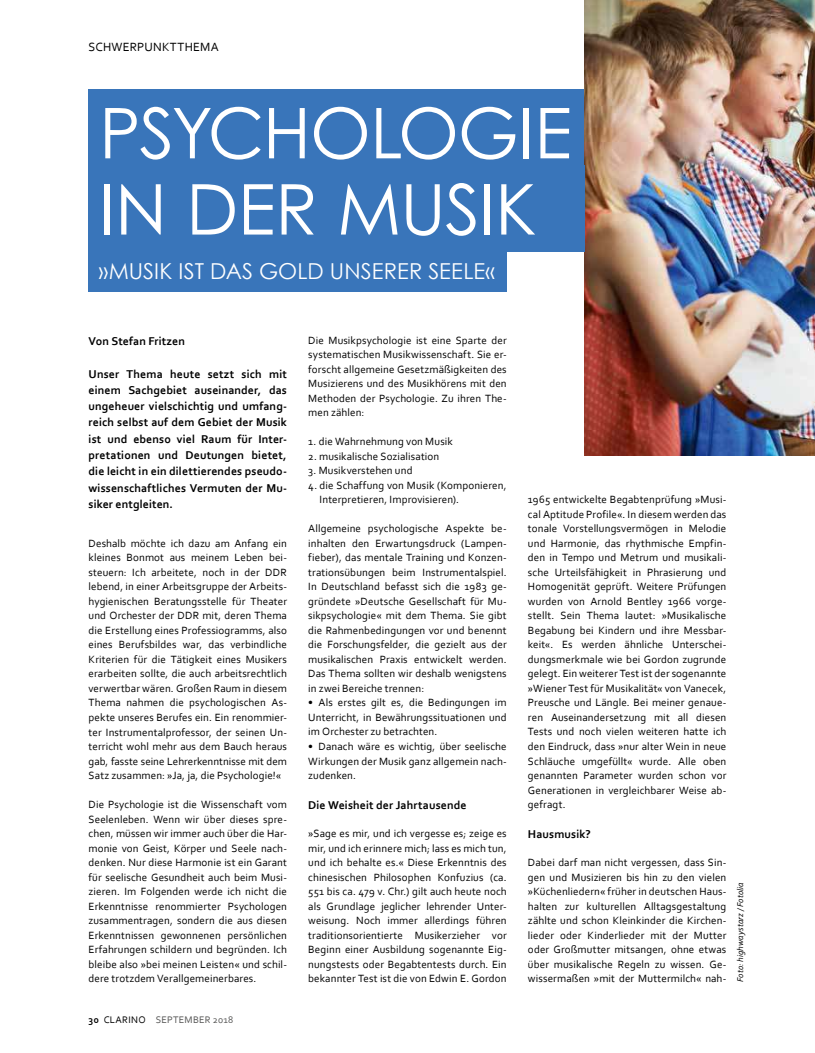
<style>
.page{position:relative;width:815px;height:1053px;background:#fff}
.page>*{position:absolute;margin:0;border:0;box-sizing:border-box;transform-origin:0 0}
.t1{font:70px "Century Gothic";letter-spacing:-.01em;color:#fff}
.t2{font:22px "Century Gothic";letter-spacing:.005em;color:#fff}
.t3{font:12.5px "Corbel Clarino";letter-spacing:.02em;color:#000}
.t4{font:11.88px/16.2px "Corbel Clarino Bold";letter-spacing:.01em;color:#000;text-align:justify}
.t5{font:11px/14.5px "Corbel Clarino";letter-spacing:.01em;color:#000;text-align:justify}
.t6{font:10px "Corbel Clarino";letter-spacing:.025em;color:#565655}
.t7{font:8.75px "Corbel Clarino Italic";letter-spacing:.015em;color:#000}
.s1{font-family:"Corbel Clarino Bold";color:#000}
.s2{color:#000}
</style>
<div class="page">
<div style="left:89px;top:89px;width:496px;height:86px;background:#3975ba"></div>
<div style="left:89px;top:250px;width:418px;height:41px;background:#3975ba"></div>
<img style="left:585px;top:0;width:230px;height:455px">
<div style="left:89px;top:165px;width:496px;height:87px;background:#3975ba"></div>
<p class="t3" style="left:89px;top:41px;width:132px">SCHWERPUNKTTHEMA</p>
<h1 class="t1" style="left:99px;top:93px;width:474px">PSYCHOLOGIE</h1>
<h1 class="t1" style="left:99px;top:169px;width:439px">IN DER MUSIK</h1>
<h2 class="t2" style="left:99px;top:258px;width:397px">»MUSIK IST DAS GOLD UNSERER SEELE«</h2>
<p class="t4" style="left:89px;top:333px;width:98px">Von Stefan Fritzen</p>
<p class="t4" style="left:89px;top:366px;width:200px">Unser Thema heute setzt sich mit einem Sachgebiet auseinander, das ungeheuer vielschichtig und umfang&shy;reich selbst auf dem Gebiet der Musik ist und ebenso viel Raum für Inter&shy;pretationen und Deutungen bietet, die leicht in ein dilettierendes pseudo&shy;wissenschaftliches Vermuten der Mu&shy;siker entgleiten.</p>
<p class="t5" style="left:89px;top:536px;width:200px">Deshalb möchte ich dazu am Anfang ein kleines Bonmot aus meinem Leben bei&shy;steuern: Ich arbeitete, noch in der DDR lebend, in einer Arbeitsgruppe der Arbeits&shy;hygienischen Beratungsstelle für Theater und Orchester der DDR mit, deren Thema die Erstellung eines Professiogramms, also eines Berufsbildes war, das verbindliche Kriterien für die Tätigkeit eines Musikers erarbeiten sollte, die auch arbeitsrechtlich verwertbar wären. Großen Raum in diesem Thema nahmen die psychologischen As&shy;pekte unseres Berufes ein. Ein renommier&shy;ter Instrumentalprofessor, der seinen Un&shy;ter richt wohl mehr aus dem Bauch heraus gab, fasste seine Lehrerkenntnisse mit dem Satz zusammen: »Ja, ja, die Psychologie!«</p>
<p class="t5" style="left:89px;top:797px;width:200px">Die Psychologie ist die Wissenschaft vom Seelenleben. Wenn wir über dieses spre&shy;chen, müssen wir immer auch über die Har&shy;monie von Geist, Körper und Seele nach&shy;denken. Nur diese Harmonie ist ein Garant für seelische Gesundheit auch beim Musi&shy;zieren. Im Folgenden werde ich nicht die Erkenntnisse renommierter Psychologen zusammentragen, sondern die aus diesen Erkenntnissen gewonnenen persönlichen Erfahrungen schildern und begründen. Ich bleibe also »bei meinen Leisten« und schil&shy;dere trotzdem Verallgemeinerbares.</p>
<p class="t6" style="left:89px;top:1015px;width:146px"><span class="s1">30</span> <span class="s2">CLARINO</span> SEPTEMBER 2018</p>
<p class="t5" style="left:308px;top:333px;width:200px">Die Musikpsychologie ist eine Sparte der systematischen Musikwissenschaft. Sie er&shy;forscht allgemeine Gesetzmäßigkeiten des Musizierens und des Musikhörens mit den Methoden der Psychologie. Zu ihren The&shy;men zählen:</p>
<p class="t5" style="left:308px;top:435px;width:146px">1. die Wahrnehmung von Musik</p>
<p class="t5" style="left:308px;top:449px;width:133px">2. musikalische Sozialisation</p>
<p class="t5" style="left:308px;top:464px;width:106px">3. Musikverstehen und</p>
<p class="t5" style="left:319px;top:478px;width:189px;text-indent:-11px">4. die Schaffung von Musik (Komponieren,<br>Interpretieren, Improvisieren).</p>
<p class="t5" style="left:308px;top:522px;width:200px">Allgemeine psychologische Aspekte be&shy;inhalten den Erwartungsdruck (Lampen&shy;fieber), das mentale Training und Konzen&shy;tra tions übungen beim Instrumentalspiel.<br>In Deutschland befasst sich die 1983 ge&shy;gründete »Deutsche Gesellschaft für Mu&shy;sikpsychologie« mit dem Thema. Sie gibt die Rahmenbedingungen vor und benennt die Forschungsfelder, die gezielt aus der musikalischen Praxis entwickelt werden.<br>Das Thema sollten wir deshalb wenigstens in zwei Bereiche trennen:</p>
<p class="t5" style="left:308px;top:696px;width:200px">• Als erstes gilt es, die Bedingungen im Unterricht, in Bewährungssituationen und im Orchester zu betrachten.</p>
<p class="t5" style="left:308px;top:739px;width:200px">• Danach wäre es wichtig, über seelische Wirkungen der Musik ganz allgemein nach&shy;zudenken.</p>
<p class="t4" style="left:308px;top:797px;width:160px">Die Weisheit der Jahrtausende</p>
<p class="t5" style="left:308px;top:826px;width:200px">»Sage es mir, und ich vergesse es; zeige es mir, und ich erinnere mich; lass es mich tun, und ich behalte es.« Diese Erkenntnis des chinesischen Philosophen Konfuzius (ca.<br>551 bis ca. 479 v. Chr.) gilt auch heute noch als Grundlage jeglicher lehrender Unter&shy;weisung. Noch immer allerdings führen traditionsorientierte Musikerzieher vor Beginn einer Ausbildung sogenannte Eig&shy;nungstests oder Begabtentests durch. Ein bekannter Test ist die von Edwin E. Gordon</p>
<p class="t5" style="left:528px;top:493px;width:200px">1965 entwickelte Begabtenprüfung »Musi&shy;cal Aptitude Profile«. In diesem werden das tonale Vorstellungsvermögen in Melodie und Harmonie, das rhythmische Empfin&shy;den in Tempo und Metrum und musikali&shy;sche Urteilsfähigkeit in Phrasierung und Homogenität geprüft. Weitere Prüfungen wurden von Arnold Bentley 1966 vorge&shy;stellt. Sein Thema lautet: »Musikalische Begabung bei Kindern und ihre Messbar&shy;keit«. Es werden ähnliche Unterschei&shy;dungsmerkmale wie bei Gordon zugrunde gelegt. Ein weiterer Test ist der sogenannte »Wiener Test für Musikalität« von Vanecek, Preusche und Längle. Bei meiner ge naue&shy;ren Auseinandersetzung mit all diesen Tests und noch vielen weiteren hatte ich den Eindruck, dass »nur alter Wein in neue Schläuche umgefüllt« wurde. Alle oben genannten Parameter wurden schon vor Generationen in vergleichbarer Weise ab&shy;gefragt.</p>
<p class="t4" style="left:528px;top:826px;width:64px">Hausmusik?</p>
<p class="t5" style="left:528px;top:855px;width:200px">Dabei darf man nicht vergessen, dass Sin&shy;gen und Musizieren bis hin zu den vielen »Küchenliedern« früher in deutschen Haus&shy;halten zur kulturellen Alltagsgestaltung zählte und schon Kleinkinder die Kirchen&shy;lieder oder Kinderlieder mit der Mutter oder Großmutter mitsangen, ohne etwas über musikalische Regeln zu wissen. Ge&shy;wissermaßen »mit der Muttermilch« nah-</p>
<p class="t7" style="left:737px;top:981px;width:101px;rotate:-90deg">Foto: highwaystarz / Fotolia</p>
</div>
